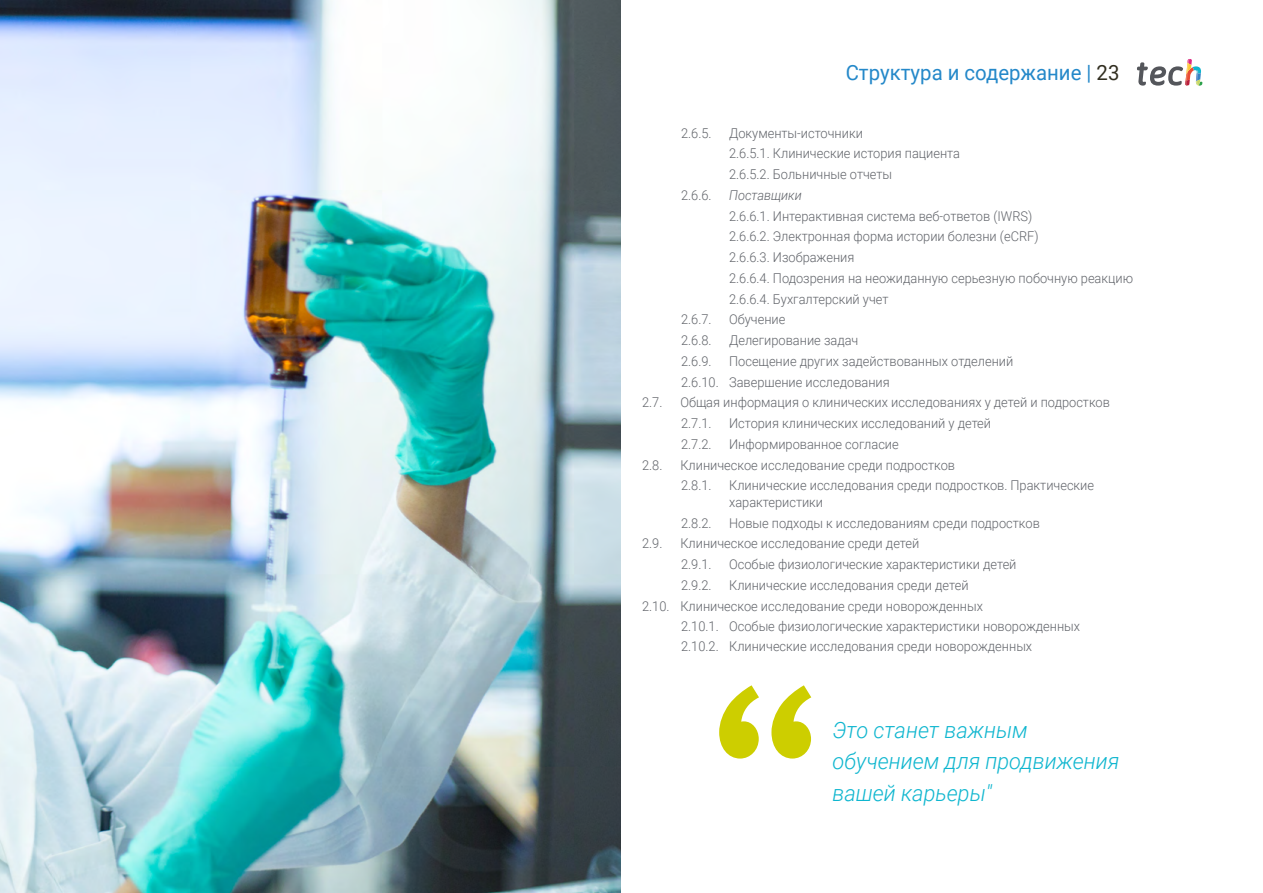
<style>
.page{position:relative;width:1263px;height:893px;background:#fff}
.page>*{position:absolute;margin:0;border:0;box-sizing:border-box;transform-origin:0 0}
.t1{font:italic 300 22.5px/31.5px "Roboto";color:#0fb6cf}
.t2{font:21px "Roboto";color:#2488c9}
.t3{font:300 13.5px/20.7px "Roboto";color:#61646a;scale:.95 1}
.t4{font:italic 300 13.5px "Roboto";color:#61646a;scale:.95 1}
.s1{color:#312e20}
</style>
<div class="page">
<img style="left:0;top:0;width:621px;height:893px">
<svg style="left:1137px;top:59px;width:65px;height:27px"></svg>
<svg style="left:719px;top:685px;width:92px;height:73px"></svg>
<h2 class="t2" style="left:846px;top:57px;width:275px">Структура и содержание | <span class="s1">23</span></h2>
<p class="t3" style="left:681px;top:122px;width:34px">2.6.5.</p>
<p class="t3" style="left:729px;top:122px;width:245px">Документы-источники<br>2.6.5.1. Клинические история пациента<br>2.6.5.2. Больничные отчеты</p>
<p class="t3" style="left:681px;top:184px;width:34px">2.6.6.</p>
<p class="t4" style="left:729px;top:186px;width:78px">Поставщики</p>
<p class="t3" style="left:729px;top:205px;width:427px">2.6.6.1. Интерактивная система веб-ответов (IWRS)<br>2.6.6.2. Электронная форма истории болезни (eCRF)<br>2.6.6.3. Изображения<br>2.6.6.4. Подозрения на неожиданную серьезную побочную реакцию 2.6.6.4. Бухгалтерский учет</p>
<p class="t3" style="left:681px;top:309px;width:34px">2.6.7.</p>
<p class="t3" style="left:729px;top:309px;width:61px">Обучение</p>
<p class="t3" style="left:681px;top:330px;width:34px">2.6.8.</p>
<p class="t3" style="left:729px;top:330px;width:138px">Делегирование задач</p>
<p class="t3" style="left:681px;top:350px;width:34px">2.6.9.</p>
<p class="t3" style="left:681px;top:350px;width:351px;text-indent:48px">Посещение других задействованных отделений<br>2.6.10. Завершение исследования</p>
<p class="t3" style="left:642px;top:392px;width:23px">2.7.</p>
<p class="t3" style="left:680px;top:392px;width:454px">Общая информация о клинических исследованиях у детей и подростков<br>2.7.1.</p>
<p class="t3" style="left:729px;top:413px;width:277px">История клинических исследований у детей</p>
<p class="t3" style="left:681px;top:433px;width:34px">2.7.2.</p>
<p class="t3" style="left:729px;top:433px;width:180px">Информированное согласие</p>
<p class="t3" style="left:642px;top:454px;width:23px">2.8.</p>
<p class="t3" style="left:680px;top:454px;width:291px">Клиническое исследование среди подростков<br>2.8.1.</p>
<p class="t3" style="left:729px;top:477px;width:386px;line-height:16.5px">Клинические исследования среди подростков. Практические характеристики</p>
<p class="t3" style="left:681px;top:512px;width:34px">2.8.2.</p>
<p class="t3" style="left:729px;top:512px;width:329px">Новые подходы к исследованиям среди подростков</p>
<p class="t3" style="left:642px;top:533px;width:23px">2.9.</p>
<p class="t3" style="left:680px;top:533px;width:253px">Клиническое исследование среди детей<br>2.9.1.</p>
<p class="t3" style="left:729px;top:554px;width:304px">Особые физиологические характеристики детей</p>
<p class="t3" style="left:681px;top:574px;width:34px">2.9.2.</p>
<p class="t3" style="left:729px;top:574px;width:253px">Клинические исследования среди детей</p>
<p class="t3" style="left:642px;top:595px;width:360px">2.10. Клиническое исследование среди новорожденных</p>
<p class="t3" style="left:681px;top:616px;width:421px">2.10.1. Особые физиологические характеристики новорожденных</p>
<p class="t3" style="left:681px;top:635px;width:371px">2.10.2. Клинические исследования среди новорожденных</p>
<h1 class="t1" style="left:832px;top:713px;width:288px">Это станет важным обучением для продвижения вашей карьеры"</h1>
</div>
